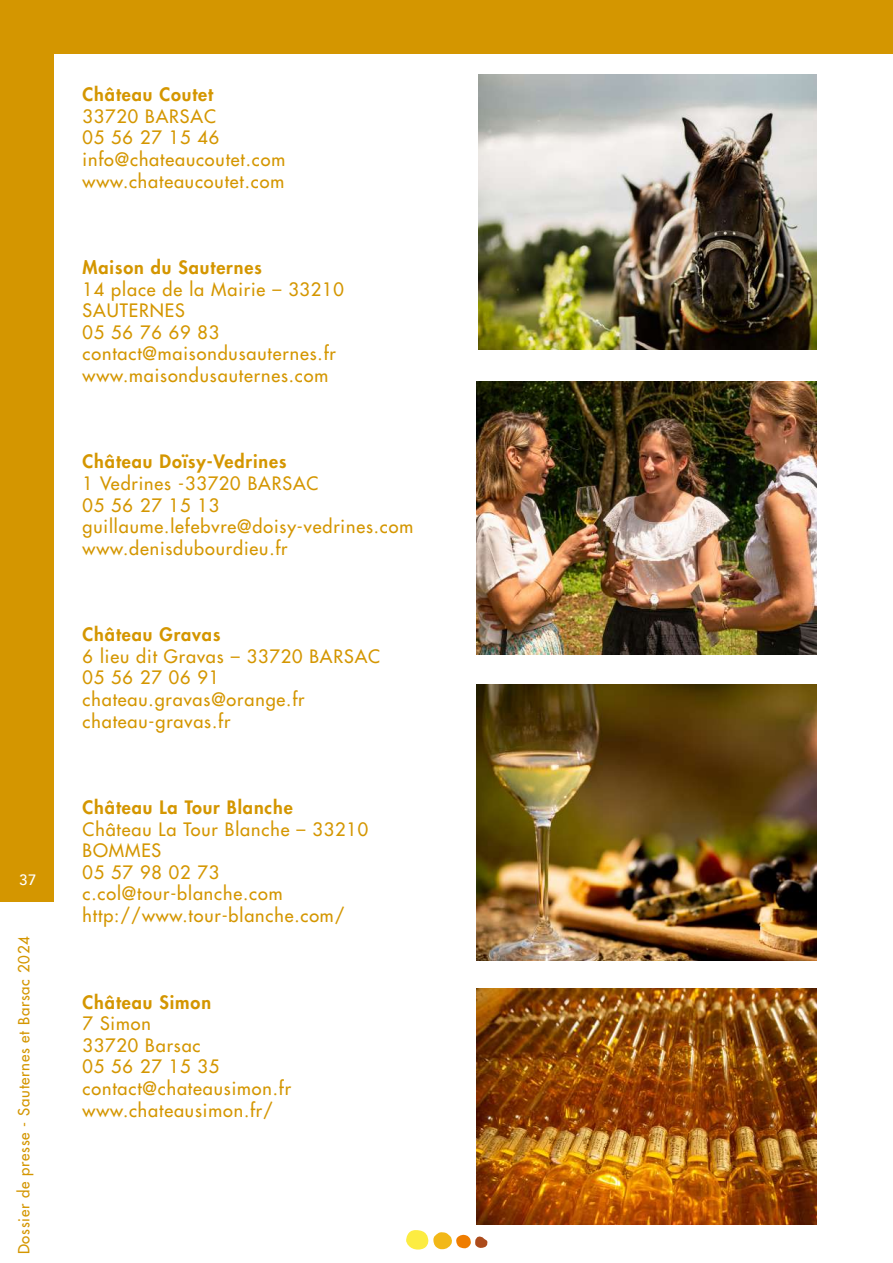
<style>
.page{position:relative;width:893px;height:1263px;background:#fff}
.page>*{position:absolute;margin:0;border:0;box-sizing:border-box;transform-origin:0 0}
.t1{font:500 18px/21.6px "Futura Std";letter-spacing:.05em;color:#d49600}
.t2{font:800 18px "Futura Std";letter-spacing:.05em;color:#d49600}
.t3{font:500 15px "Futura Std";letter-spacing:.05em;color:#d49600}
.t4{font:500 15px "Avenir";color:#fff}
</style>
<div class="page">
<div style="left:0;top:0;width:893px;height:901px;background:#d49600"></div>
<div style="left:54px;top:54px;width:839px;height:1209px;background:#fff"></div>
<svg style="left:406px;top:1230px;width:82px;height:19px"></svg>
<img style="left:479px;top:74px;width:337px;height:276px">
<img style="left:476px;top:382px;width:340px;height:273px">
<img style="left:476px;top:685px;width:340px;height:276px">
<img style="left:476px;top:989px;width:340px;height:236px">
<p class="t4" style="left:19px;top:867px;width:19px">37</p>
<p class="t3" style="left:14px;top:1254px;width:320px;rotate:-90deg">Dossier de presse - Sauternes et Barsac 2024</p>
<p class="t2" style="left:83px;top:83px;width:132px">Château Coutet</p>
<p class="t1" style="left:83px;top:105px;width:204px">33720 BARSAC<br>05 56 27 15 46 info@chateaucoutet.com www.chateaucoutet.com</p>
<p class="t2" style="left:83px;top:256px;width:181px">Maison du Sauternes</p>
<p class="t1" style="left:83px;top:278px;width:263px">14 place de la Mairie – 33210<br>SAUTERNES<br>05 56 76 69 83 contact@maisondusauternes.fr www.maisondusauternes.com</p>
<p class="t2" style="left:83px;top:450px;width:205px">Château Doïsy-Vedrines</p>
<p class="t1" style="left:83px;top:473px;width:332px">1 Vedrines -33720 BARSAC<br>05 56 27 15 13 guillaume.lefebvre@doisy-vedrines.com www.denisdubourdieu.fr</p>
<p class="t2" style="left:83px;top:623px;width:139px">Château Gravas</p>
<p class="t1" style="left:83px;top:645px;width:299px">6 lieu dit Gravas – 33720 BARSAC<br>05 56 27 06 91 chateau.gravas@orange.fr chateau-gravas.fr</p>
<p class="t2" style="left:83px;top:796px;width:212px">Château La Tour Blanche</p>
<p class="t1" style="left:83px;top:818px;width:287px">Château La Tour Blanche – 33210<br>BOMMES<br>05 57 98 02 73 c.col@tour-blanche.com http://www.tour-blanche.com/</p>
<p class="t2" style="left:83px;top:990px;width:130px">Château Simon</p>
<p class="t1" style="left:83px;top:1013px;width:210px">7 Simon<br>33720 Barsac<br>05 56 27 15 35 contact@chateausimon.fr www.chateausimon.fr/</p>
</div>
